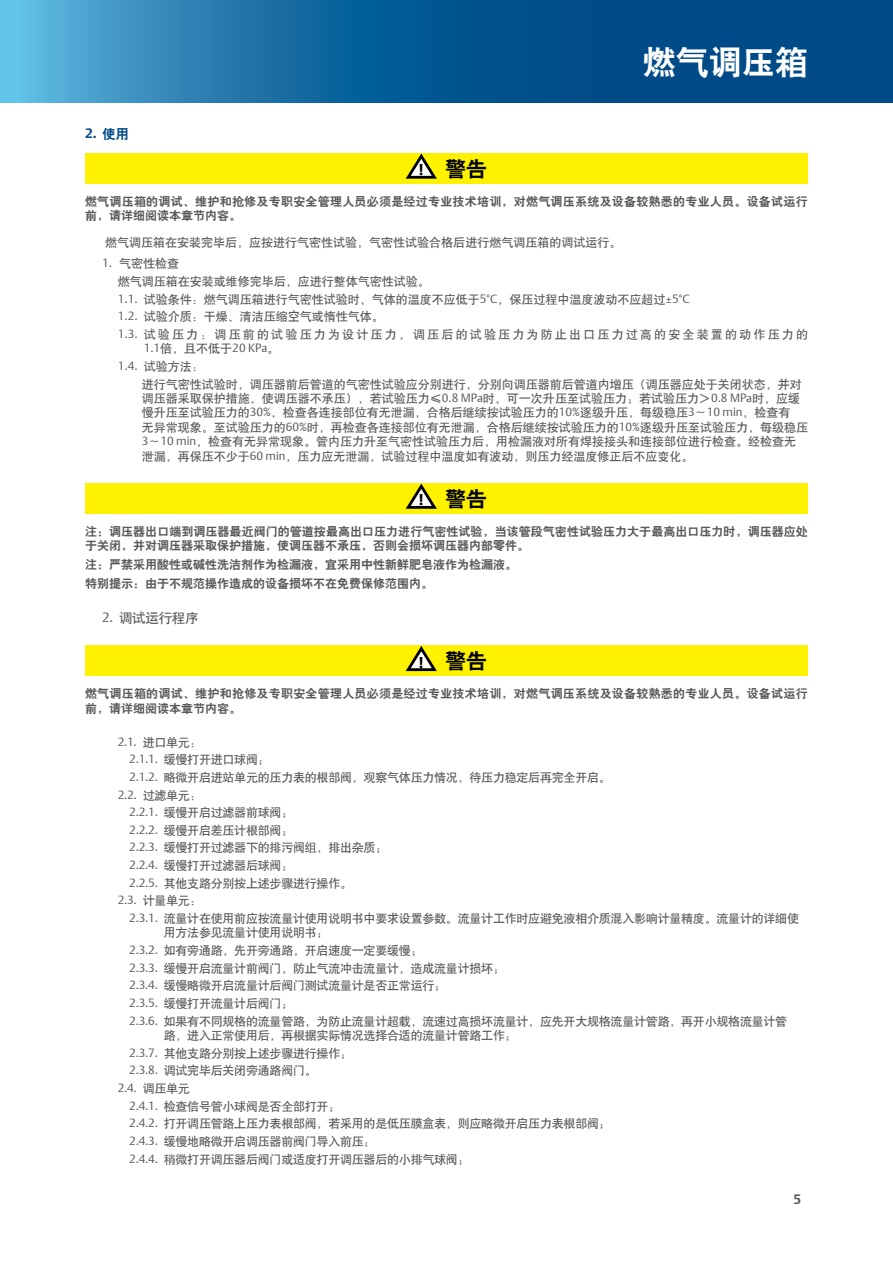
<style>
.page{position:relative;width:893px;height:1263px;background:#fff}
.page>*{position:absolute;margin:0;border:0;box-sizing:border-box;transform-origin:0 0}
.t1{font:33px "H Yb 2 gj";color:#fff}
.t2{font:21px "H Yb 2 gj";color:#000}
.t3{font:13.5px "H Yb 1 gj";letter-spacing:-.02em;color:#58595b}
.t4{font:700 13.5px "DTL Argo T";color:#004b87}
.t5{font:700 13.5px "DTL Argo T";color:#58595b}
.t6{font:12px/17.7px "H Yb 1 gj";letter-spacing:-.02em;color:#58595b}
.t7{font:12px/17.7px "H Yb 1 gj";color:#58595b}
.t8{font:12px/14.4px "H Yb 2 gj";letter-spacing:.005em;color:#58595b}
.t9{font:12px "DTL Argo T Light";color:#58595b}
.s1{font-family:"H Yb 2 gj";font-weight:400}
.s2{font-family:"DTL Argo T";font-weight:700;font-size:15.6px}
.s3{font-family:"DTL Argo T Light"}
.s4{font-family:"H Yb 1 gj"}
.s5{font-size:12px;color:#fff}
</style>
<div class="page">
<svg style="left:1px;top:0;width:892px;height:103px;background:#14669d"></svg>
<div style="left:85px;top:153px;width:723px;height:30px;background:#fff200"></div>
<svg style="left:405px;top:153px;width:32px;height:26px"></svg>
<div style="left:85px;top:483px;width:723px;height:30px;background:#fff200"></div>
<svg style="left:405px;top:483px;width:32px;height:26px"></svg>
<div style="left:85px;top:645px;width:723px;height:31px;background:#fff200"></div>
<svg style="left:405px;top:646px;width:32px;height:26px"></svg>
<p class="t4" style="left:85px;top:126px;width:46px">2. <span class="s1">使用</span></p>
<h2 class="t2" style="left:419px;top:158px;width:70px"><span class="s2">!</span> 警告</h2>
<h1 class="t1" style="left:643px;top:46px;width:166px">燃气调压箱</h1>
<p class="t8" style="left:85px;top:194px;width:724px">燃气调压箱的调试、维护和抢修及专职安全管理人员必须是经过专业技术培训，对燃气调压系统及设备较熟悉的专业人员。设备试运行前，请详细阅读本章节内容。</p>
<p class="t7" style="left:105px;top:234px;width:517px">燃气调压箱在安装完毕后，应按进行气密性试验，气密性试验合格后进行燃气调压箱的调试运行。</p>
<p class="t7" style="left:118px;top:255px;width:692px;text-indent:-16px"><span class="s3">1.</span> 气密性检查<br>燃气调压箱在安装或维修完毕后，应进行整体气密性试验。<br><span class="s3">1.1.</span> 试验条件：燃气调压箱进行气密性试验时，气体的温度不应低于<span class="s3">5°C</span>，保压过程中温度波动不应超过<span class="s3">±5°C<br>1.2.</span> 试验介质：干燥、清洁压缩空气或惰性气体。<br><span class="s3">1.3.</span> 试验压力：调压前的试验压力为设计压力，调压后的试验压力为防止出口压力过高的安全装置的动作压力的</p>
<p class="t9" style="left:144px;top:341px;width:137px">1.1<span class="s4">倍，且不低于</span>20 KPa<span class="s4">。</span></p>
<p class="t7" style="left:142px;top:357px;width:662px;text-indent:-24px"><span class="s3">1.4.</span> 试验方法：<br>进行气密性试验时，调压器前后管道的气密性试验应分别进行，分别向调压器前后管道内增压（调压器应处于关闭状态，并对</p>
<p class="t7" style="left:142px;top:391px;width:668px;line-height:14.4px">调压器采取保护措施，使调压器不承压），若试验压力≤<span class="s3">0.8 MPa</span>时，可一次升压至试验压力；若试验压力＞<span class="s3">0.8 MPa</span>时，应缓慢升压至试验压力的<span class="s3">30%</span>，检查各连接部位有无泄漏，合格后继续按试验压力的<span class="s3">10%</span>逐级升压，每级稳压<span class="s3">3</span>～<span class="s3">10 min</span>，检查有<br>无异常现象。至试验压力的<span class="s3">60%</span>时，再检查各连接部位有无泄漏，合格后继续按试验压力的<span class="s3">10%</span>逐级升压至试验压力，每级稳压<span class="s3">3</span>～<span class="s3">10 min</span>，检查有无异常现象。管内压力升至气密性试验压力后，用检漏液对所有焊接接头和连接部位进行检查。经检查无泄漏，再保压不少于<span class="s3">60 min</span>，压力应无泄漏，试验过程中温度如有波动，则压力经温度修正后不应变化。</p>
<h2 class="t2" style="left:419px;top:488px;width:70px"><span class="s2">!</span> 警告</h2>
<p class="t8" style="left:85px;top:524px;width:724px">注：调压器出口端到调压器最近阀门的管道按最高出口压力进行气密性试验，当该管段气密性试验压力大于最高出口压力时，调压器应处于关闭，并对调压器采取保护措施，使调压器不承压，否则会损坏调压器内部零件。</p>
<p class="t8" style="left:85px;top:555px;width:433px;line-height:18.6px">注：严禁采用酸性或碱性洗洁剂作为检漏液，宜采用中性新鲜肥皂液作为检漏液。特别提示：由于不规范操作造成的设备损坏不在免费保修范围内。</p>
<p class="t3" style="left:102px;top:611px;width:98px"><span class="s3">2.</span> 调试运行程序</p>
<h2 class="t2" style="left:419px;top:650px;width:70px"><span class="s2">!</span> 警告</h2>
<p class="t8" style="left:85px;top:686px;width:724px">燃气调压箱的调试、维护和抢修及专职安全管理人员必须是经过专业技术培训，对燃气调压系统及设备较熟悉的专业人员。设备试运行前，请详细阅读本章节内容。</p>
<p class="t6" style="left:118px;top:733px;width:80px"><span class="s3">2.1.</span> 进口单元:</p>
<p class="t6" style="left:129px;top:751px;width:142px"><span class="s3">2.1.1.</span> 缓慢打开进口球阀；</p>
<p class="t6" style="left:129px;top:768px;width:483px"><span class="s3">2.1.2.</span> 略微开启进站单元的压力表的根部阀，观察气体压力情况，待压力稳定后再完全开启。</p>
<p class="t6" style="left:118px;top:786px;width:86px"><span class="s3">2.2.</span> 过滤单元：</p>
<p class="t6" style="left:129px;top:804px;width:166px"><span class="s3">2.2.1.</span> 缓慢开启过滤器前球阀；</p>
<p class="t6" style="left:129px;top:821px;width:166px"><span class="s3">2.2.2.</span> 缓慢开启差压计根部阀；</p>
<p class="t6" style="left:129px;top:839px;width:260px"><span class="s3">2.2.3.</span> 缓慢打开过滤器下的排污阀组，排出杂质；</p>
<p class="t6" style="left:129px;top:857px;width:166px"><span class="s3">2.2.4.</span> 缓慢打开过滤器后球阀；</p>
<p class="t6" style="left:129px;top:874px;width:224px"><span class="s3">2.2.5.</span> 其他支路分别按上述步骤进行操作。</p>
<p class="t6" style="left:118px;top:892px;width:86px"><span class="s3">2.3.</span> 计量单元：</p>
<p class="t6" style="left:129px;top:909px;width:671px"><span class="s3">2.3.1.</span> 流量计在使用前应按流量计使用说明书中要求设置参数。流量计工作时应避免液相介质混入影响计量精度。流量计的详细使</p>
<p class="t6" style="left:129px;top:924px;width:659px;text-indent:34px">用方法参见流量计使用说明书；<br><span class="s3">2.3.2.</span> 如有旁通路，先开旁通路，开启速度一定要缓慢；<br><span class="s3">2.3.3.</span> 缓慢开启流量计前阀门，防止气流冲击流量计，造成流量计损坏；<br><span class="s3">2.3.4.</span> 缓慢略微开启流量计后阀门测试流量计是否正常运行；<br><span class="s3">2.3.5.</span> 缓慢打开流量计后阀门；<br><span class="s3">2.3.6.</span> 如果有不同规格的流量管路，为防止流量计超载，流速过高损坏流量计，应先开大规格流量计管路，再开小规格流量计管</p>
<p class="t6" style="left:129px;top:1026px;width:389px;text-indent:34px">路，进入正常使用后，再根据实际情况选择合适的流量计管路工作；<br><span class="s3">2.3.7.</span> 其他支路分别按上述步骤进行操作；<br><span class="s3">2.3.8.</span> 调试完毕后关闭旁通路阀门。</p>
<p class="t9" style="left:118px;top:1080px;width:74px">2.4. <span class="s4">调压单元</span></p>
<p class="t6" style="left:129px;top:1097px;width:483px"><span class="s3">2.4.1.</span> 检查信号管小球阀是否全部打开；<br><span class="s3">2.4.2.</span> 打开调压管路上压力表根部阀，若采用的是低压膜盒表，则应略微开启压力表根部阀；<span class="s3">2.4.3.</span> 缓慢地略微开启调压器前阀门导入前压；<br><span class="s3">2.4.4.</span> 稍微打开调压器后阀门或适度打开调压器后的小排气球阀；</p>
<p class="t5" style="left:793px;top:1191px;width:16px">5<span class="s5">5</span></p>
</div>
